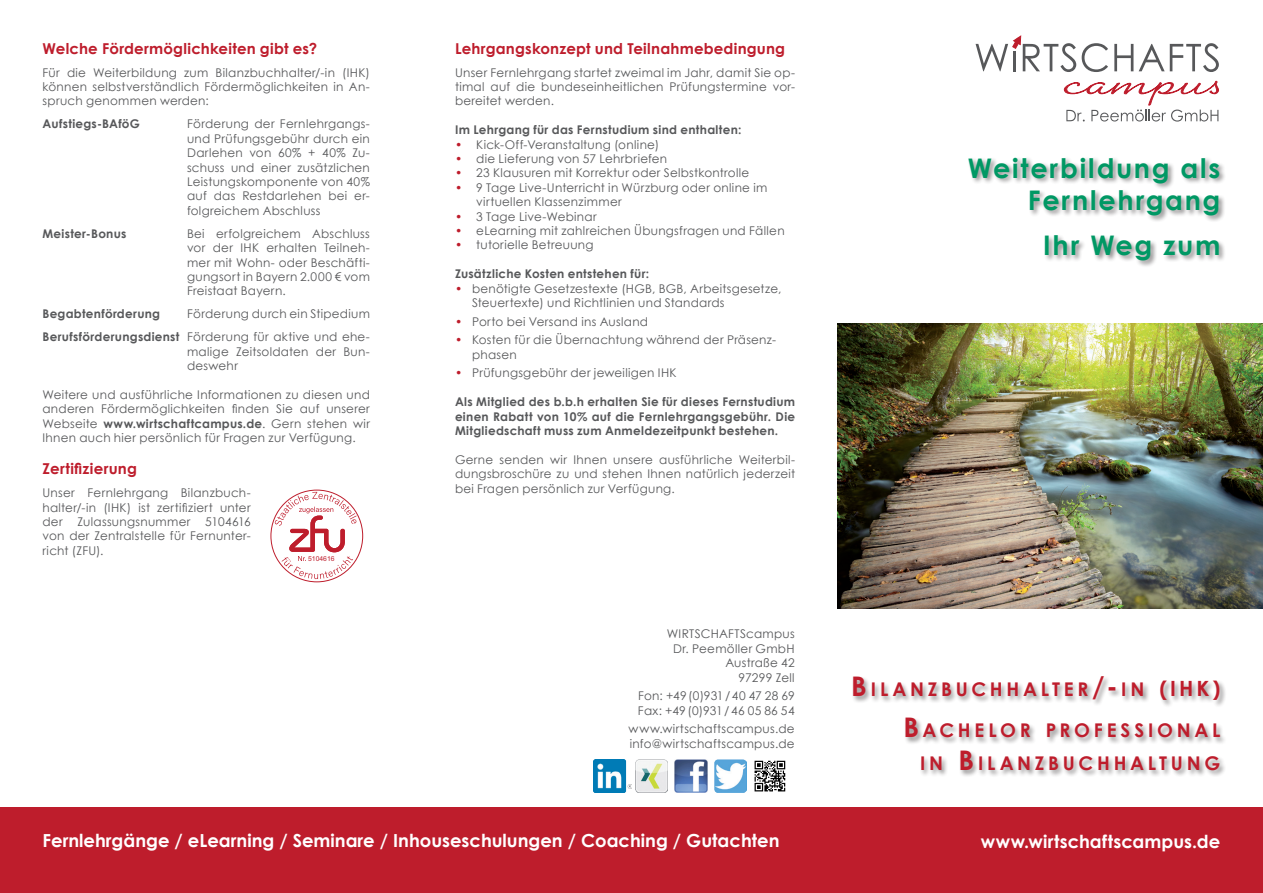
<style>
.page{position:relative;width:1263px;height:893px;background:#fff}
.page>*{position:absolute;margin:0;border:0;box-sizing:border-box;transform-origin:0 0}
.kap-titel_rot{font:700 27px/32.4px "Century Gothic";letter-spacing:.065em;color:#009864;text-align:right}
.fliesstext_block{font:700 18.9px/32.4px "Century Gothic";letter-spacing:.2em;color:#be1d2c;text-align:right}
.fliesstext_block-2{font:700 18px "Century Gothic";color:#fff}
.kap-titel_rot-2{font:700 15px "Century Gothic";letter-spacing:.015em;color:#be1d2c}
.fliesstext_block-3{font:12px/14.4px "Century Gothic";letter-spacing:.02em;color:#57585a;text-align:justify}
.fliesstext_links{font:12px/14.4px "Century Gothic";letter-spacing:.02em;color:#57585a}
.fliesstext_block-4{font:700 12px/14.4px "Century Gothic";letter-spacing:.02em;color:#57585a;text-align:justify}
.fliesstext_rechts{font:12px "Century Gothic";letter-spacing:.02em;color:#57585a}
.fett{font:700 12px "Century Gothic";letter-spacing:.02em;color:#57585a}
.t1{font:6.75px "Arial";color:#bf1f2e}
.s1{font-weight:700}
.s2{color:#be1d2c}
.s3{font-size:27px}
.s4{font-size:21px}
</style>
<div class="page">
<div style="left:0;top:808px;width:1263px;height:85px;background:#be1d2c"></div>
<div style="left:967px;top:156px;width:259px;height:112px;background:#231f20;opacity:.5"></div>
<svg style="left:754px;top:760px;width:32px;height:32px"></svg>
<svg style="left:754px;top:761px;width:31px;height:30px"></svg>
<img style="left:675px;top:760px;width:32px;height:32px">
<img style="left:635px;top:760px;width:33px;height:32px">
<img style="left:714px;top:759px;width:33px;height:33px">
<img style="left:593px;top:759px;width:38px;height:33px">
<svg style="left:274px;top:492px;width:83px;height:87px"></svg>
<div style="left:852px;top:675px;width:375px;height:102px;background:#231f20;opacity:.5"></div>
<img style="left:838px;top:323px;width:425px;height:285px">
<svg style="left:975px;top:36px;width:244px;height:86px"></svg>
<p class="kap-titel_rot-2" style="left:43px;top:37px;width:276px">Welche Fördermöglichkeiten gibt es?</p>
<p class="fliesstext_block-3" style="left:43px;top:65px;width:329px">Für die Weiterbildung zum Bilanzbuchhalter/-in (IHK) können selbstverständlich Fördermöglichkeiten in An&shy;spruch genommen werden:</p>
<p class="fliesstext_block-4" style="left:43px;top:116px;width:99px">Aufstiegs-BAföG</p>
<p class="fliesstext_block-3" style="left:187px;top:117px;width:184px">Förderung der Fernlehrgangs&shy;und Prüfungsgebühr durch ein Darlehen von 60% + 40% Zu&shy;schuss und einer zusätzlichen Leistungskomponente von 40% auf das Restdarlehen bei er&shy;folgreichem Abschluss</p>
<p class="fliesstext_block-4" style="left:43px;top:226px;width:85px">Meister-Bonus</p>
<p class="fliesstext_block-3" style="left:187px;top:226px;width:184px">Bei erfolgreichem Abschluss vor der IHK erhalten Teilneh&shy;mer mit Wohn- oder Beschäfti&shy;gungsort in Bayern 2.000 € vom Freistaat Bayern.</p>
<p class="fliesstext_block-4" style="left:43px;top:306px;width:119px">Begabtenförderung</p>
<p class="fliesstext_block-3" style="left:187px;top:306px;width:184px">Förderung durch ein Stipedium</p>
<p class="fliesstext_block-3" style="left:187px;top:329px;width:184px;text-indent:-145px"><span class="s1">Berufsförderungsdienst</span> Förderung für aktive und ehe&shy;malige Zeitsoldaten der Bun&shy;deswehr</p>
<p class="fliesstext_block-3" style="left:43px;top:387px;width:329px">Weitere und ausführliche Informationen zu diesen und anderen Fördermöglichkeiten finden Sie auf unserer Webseite <span class="s1">www.wirtschaftcampus.de</span>. Gern stehen wir Ihnen auch hier persönlich für Fragen zur Verfügung.</p>
<p class="kap-titel_rot-2" style="left:43px;top:457px;width:96px">Zertifizierung</p>
<p class="fliesstext_block-3" style="left:43px;top:485px;width:210px">Unser Fernlehrgang Bilanzbuch&shy;halter/-in (IHK) ist zertifiziert unter der Zulassungsnummer 5104616 von der Zentralstelle für Fernunter&shy;richt (ZFU).</p>
<p class="t1" style="left:308px;top:554px;width:28px">5104616</p>
<p class="kap-titel_rot-2" style="left:455px;top:37px;width:332px">Lehrgangskonzept und Teilnahmebedingung</p>
<p class="fliesstext_links" style="left:455px;top:65px;width:342px;text-align:justify">Unser Fernlehrgang startet zweimal im Jahr, damit Sie op&shy;timal auf die bundeseinheitlichen Prüfungstermine vor&shy;bereitet werden.</p>
<p class="fett" style="left:455px;top:121px;width:288px">Im Lehrgang für das Fernstudium sind enthalten:</p>
<p class="fliesstext_links" style="left:455px;top:137px;width:206px"><span class="s2">•</span> Kick-Off-Veranstaltung (online)</p>
<p class="fliesstext_links" style="left:455px;top:151px;width:214px"><span class="s2">•</span> die Lieferung von 57 Lehrbriefen</p>
<p class="fliesstext_links" style="left:455px;top:166px;width:296px"><span class="s2">•</span> 23 Klausuren mit Korrektur oder Selbstkontrolle</p>
<p class="fliesstext_links" style="left:476px;top:180px;width:293px;text-indent:-21px"><span class="s2">•</span> 9 Tage Live-Unterricht in Würzburg oder online im virtuellen Klassenzimmer</p>
<p class="fliesstext_links" style="left:455px;top:209px;width:143px"><span class="s2">•</span> 3 Tage Live-Webinar</p>
<p class="fliesstext_links" style="left:455px;top:223px;width:331px"><span class="s2">•</span> eLearning mit zahlreichen Übungsfragen und Fällen</p>
<p class="fliesstext_links" style="left:455px;top:238px;width:140px"><span class="s2">•</span> tutorielle Betreuung</p>
<p class="fett" style="left:455px;top:265px;width:196px">Zusätzliche Kosten entstehen für:</p>
<p class="fliesstext_links" style="left:472px;top:281px;width:311px;text-indent:-17px"><span class="s2">•</span> benötigte Gesetzestexte (HGB, BGB, Arbeitsgesetze,<br>Steuertexte) und Richtlinien und Standards</p>
<p class="fliesstext_links" style="left:455px;top:314px;width:195px"><span class="s2">•</span> Porto bei Versand ins Ausland</p>
<p class="fliesstext_links" style="left:472px;top:333px;width:306px;text-indent:-17px"><span class="s2">•</span> Kosten für die Übernachtung während der Präsenz&shy;phasen</p>
<p class="fliesstext_links" style="left:455px;top:366px;width:223px"><span class="s2">•</span> Prüfungsgebühr der jeweiligen IHK</p>
<p class="fliesstext_block-4" style="left:455px;top:394px;width:342px">Als Mitglied des b.b.h erhalten Sie für dieses Fernstudium einen Rabatt von 10% auf die Fernlehrgangsgebühr. Die Mitgliedschaft muss zum Anmeldezeitpunkt bestehen.</p>
<p class="fliesstext_links" style="left:455px;top:452px;width:342px;text-align:justify">Gerne senden wir Ihnen unsere ausführliche Weiterbil&shy;dungsbroschüre zu und stehen Ihnen natürlich jederzeit bei Fragen persönlich zur Verfügung.</p>
<p class="fliesstext_rechts" style="left:667px;top:626px;width:129px">WIRTSCHAFTScampus</p>
<p class="fliesstext_rechts" style="left:673px;top:640px;width:123px">Dr. Peemöller GmbH</p>
<p class="fliesstext_rechts" style="left:725px;top:654px;width:71px">Austraße 42</p>
<p class="fliesstext_rechts" style="left:739px;top:669px;width:58px">97299 Zell</p>
<p class="fliesstext_rechts" style="left:638px;top:687px;width:158px">Fon: +49(0)931/40 47 28 69</p>
<p class="fliesstext_rechts" style="left:638px;top:702px;width:158px">Fax: +49(0)931/46 05 86 54</p>
<p class="fliesstext_rechts" style="left:629px;top:720px;width:168px">www.wirtschaftscampus.de</p>
<p class="fliesstext_rechts" style="left:630px;top:735px;width:166px">info@wirtschaftscampus.de</p>
<p class="fliesstext_block-2" style="left:43px;top:827px;width:738px">Fernlehrgänge / eLearning / Seminare / Inhouseschulungen / Coaching / Gutachten</p>
<p class="kap-titel_rot" style="left:968px;top:150px;width:254px">Weiterbildung als<br>Fernlehrgang</p>
<p class="kap-titel_rot" style="left:1043px;top:228px;width:179px">Ihr Weg zum</p>
<p class="fliesstext_block" style="left:851px;top:672px;width:371px"><span class="s3">B</span>ILANZB UCHHALTER<span class="s3">/-</span>IN <span class="s4">(IHK)</span></p>
<p class="fliesstext_block" style="left:903px;top:713px;width:318px"><span class="s3">B</span>ACHELOR PROFESSIONAL<br>IN <span class="s3">B</span>ILANZB UCHHALTUNG</p>
<p class="fliesstext_block-2" style="left:981px;top:827px;width:241px">www.wirtschaftscampus.de</p>
</div>
